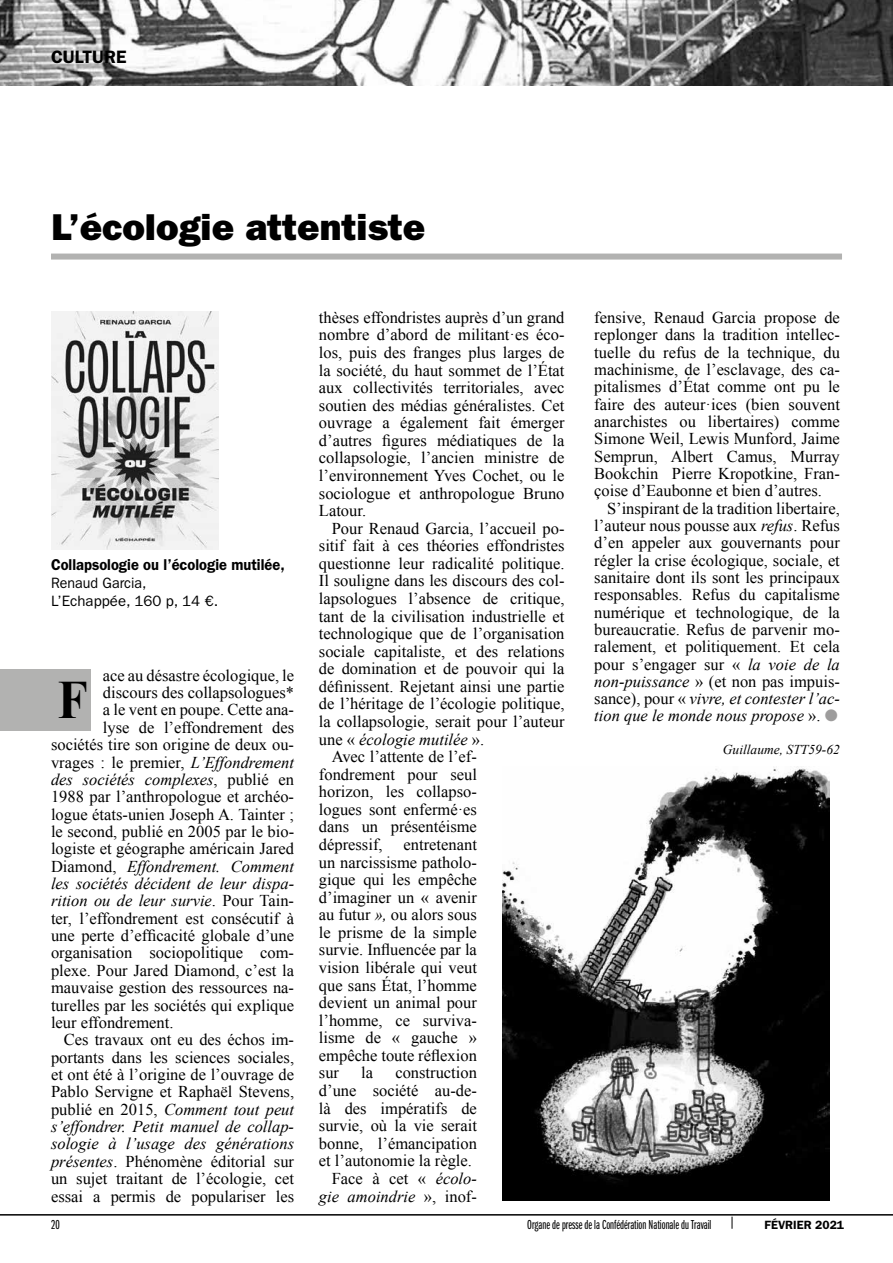
<style>
.page{position:relative;width:893px;height:1263px;background:#fff}
.page>*{position:absolute;margin:0;border:0;box-sizing:border-box;transform-origin:0 0}
.t1{font:700 54px "Times New Roman";color:#000;scale:.91 1}
.t2{font:37.5px "ITC Franklin Gothic Std Hvy";color:#000}
.t3{font:600 18px "ITC Franklin Gothic Std";color:#000}
.t4{font:16.5px/17.5px "Times New Roman";color:#000;text-align:justify}
.t5{font:italic 16.5px "Times New Roman";color:#000}
.t6{font:600 15.75px "ITC Franklin Gothic Std";color:#000;scale:.93 1}
.t7{font:15px/18px "ITC Franklin Gothic Std";color:#000;scale:.95 1}
.t8{font:13.5px "ITC Franklin Gothic Std Bk X Cp";color:#000}
.t9{font:italic 13.5px "Times New Roman";color:#000}
.t10{font:600 12px "ITC Franklin Gothic Std";color:#000}
.s1{font-style:italic}
.s2{font-style:normal}
.s3{color:#9d9c9c}
</style>
<div class="page">
<hr style="left:0;top:1214px;width:893px;height:1px;background:#000">
<svg style="left:732px;top:1217px;width:1px;height:12px"></svg>
<img style="left:0;top:0;width:893px;height:85px">
<div style="left:51px;top:254px;width:791px;height:6px;background:#b2b2b1"></div>
<div style="left:0;top:669px;width:90px;height:62px;background:#b2b2b1"></div>
<img style="left:51px;top:312px;width:167px;height:237px">
<img style="left:503px;top:766px;width:327px;height:434px">
<p class="t3" style="left:51px;top:47px;width:77px">CULTURE</p>
<h2 class="t2" style="left:51px;top:206px;width:376px">L’écologie attentiste</h2>
<p class="t6" style="left:51px;top:556px;width:253px">Collapsologie ou l’écologie mutilée,</p>
<p class="t7" style="left:51px;top:574px;width:177px">Renaud Garcia,<br>L’Echappée, 160 p, 14 €.</p>
<p class="t4" style="left:103px;top:666px;width:193px">ace au désastre écologique, le</p>
<p class="t4" style="left:103px;top:683px;width:193px">discours des collapsologues*</p>
<p class="t4" style="left:103px;top:701px;width:193px">a le vent en poupe. Cette ana-</p>
<p class="t4" style="left:103px;top:718px;width:193px">lyse de l’effondrement des</p>
<p class="t4" style="left:51px;top:735px;width:245px">sociétés tire son origine de deux ou-</p>
<p class="t4" style="left:51px;top:753px;width:245px">vrages : le premier, <span class="s1">L’Effondrement</span></p>
<p class="t5" style="left:51px;top:768px;width:245px">des sociétés complexes<span class="s2">, publié en</span></p>
<p class="t4" style="left:51px;top:788px;width:245px">1988 par l’anthropologue et archéo-</p>
<p class="t4" style="left:51px;top:805px;width:245px">logue états-unien Joseph A. Tainter ;</p>
<p class="t4" style="left:51px;top:822px;width:245px">le second, publié en 2005 par le bio-</p>
<p class="t4" style="left:51px;top:840px;width:245px">logiste et géographe américain Jared</p>
<p class="t5" style="left:51px;top:855px;width:245px"><span class="s2">Diamond,</span> Effondrement. Comment</p>
<p class="t5" style="left:51px;top:872px;width:245px">les sociétés décident de leur dispa-</p>
<p class="t5" style="left:51px;top:889px;width:245px">rition ou de leur survie<span class="s2">. Pour Tain-</span></p>
<p class="t4" style="left:51px;top:909px;width:245px">ter, l’effondrement est consécutif à</p>
<p class="t4" style="left:51px;top:926px;width:245px">une perte d’efficacité globale d’une</p>
<p class="t4" style="left:51px;top:944px;width:245px">organisation sociopolitique com-</p>
<p class="t4" style="left:51px;top:961px;width:245px">plexe. Pour Jared Diamond, c’est la</p>
<p class="t4" style="left:51px;top:979px;width:245px">mauvaise gestion des ressources na-</p>
<p class="t4" style="left:51px;top:996px;width:245px">turelles par les sociétés qui explique</p>
<p class="t4" style="left:51px;top:1013px;width:124px">leur effondrement.</p>
<p class="t4" style="left:64px;top:1031px;width:232px">Ces travaux ont eu des échos im-</p>
<p class="t4" style="left:51px;top:1048px;width:245px">portants dans les sciences sociales,</p>
<p class="t4" style="left:51px;top:1065px;width:245px">et ont été à l’origine de l’ouvrage de</p>
<p class="t4" style="left:51px;top:1083px;width:245px">Pablo Servigne et Raphaël Stevens,</p>
<p class="t5" style="left:51px;top:1098px;width:245px"><span class="s2">publié en 2015,</span> Comment tout peut</p>
<p class="t5" style="left:51px;top:1115px;width:245px">s’effondrer. Petit manuel de collap-</p>
<p class="t5" style="left:51px;top:1132px;width:245px">sologie à l’usage des générations</p>
<p class="t4" style="left:51px;top:1152px;width:245px"><span class="s1">présentes</span>. Phénomène éditorial sur</p>
<p class="t4" style="left:51px;top:1169px;width:245px">un sujet traitant de l’écologie, cet</p>
<p class="t4" style="left:51px;top:1187px;width:245px">essai a permis de populariser les</p>
<h1 class="t1" style="left:58px;top:662px;width:34px">F</h1>
<p class="t4" style="left:319px;top:308px;width:247px">thèses effondristes auprès d’un grand nombre d’abord de militant·es éco&shy;los, puis des franges plus larges de la société, du haut sommet de l’État aux collectivités territoriales, avec soutien des médias généralistes. Cet ouvrage a également fait émerger d’autres figures médiatiques de la collapsologie, l’ancien ministre de l’environnement Yves Cochet, ou le sociologue et anthropologue Bruno Latour.</p>
<p class="t4" style="left:332px;top:519px;width:234px">Pour Renaud Garcia, l’accueil po-</p>
<p class="t4" style="left:319px;top:537px;width:247px">sitif fait à ces théories effondristes</p>
<p class="t4" style="left:319px;top:554px;width:247px">questionne leur radicalité politique.</p>
<p class="t4" style="left:319px;top:572px;width:247px">Il souligne dans les discours des col-</p>
<p class="t4" style="left:319px;top:589px;width:247px">lapsologues l’absence de critique,</p>
<p class="t4" style="left:319px;top:607px;width:247px">tant de la civilisation industrielle et</p>
<p class="t4" style="left:319px;top:624px;width:247px">technologique que de l’organisation</p>
<p class="t4" style="left:319px;top:642px;width:247px">sociale capitaliste, et des relations</p>
<p class="t4" style="left:319px;top:660px;width:247px">de domination et de pouvoir qui la</p>
<p class="t4" style="left:319px;top:677px;width:247px">définissent. Rejetant ainsi une partie</p>
<p class="t4" style="left:319px;top:695px;width:247px">de l’héritage de l’écologie politique,</p>
<p class="t4" style="left:319px;top:712px;width:247px">la collapsologie, serait pour l’auteur</p>
<p class="t5" style="left:319px;top:728px;width:167px"><span class="s2">une «</span> écologie mutilée <span class="s2">».</span></p>
<p class="t4" style="left:332px;top:747px;width:147px">Avec l’attente de l’ef-</p>
<p class="t4" style="left:319px;top:765px;width:160px">fondrement pour seul</p>
<p class="t4" style="left:319px;top:783px;width:160px">horizon, les collapso-</p>
<p class="t4" style="left:319px;top:800px;width:160px">logues sont enfermé·es</p>
<p class="t4" style="left:319px;top:818px;width:160px">dans un présentéisme</p>
<p class="t4" style="left:319px;top:835px;width:65px">dépressif,</p>
<p class="t4" style="left:319px;top:835px;width:160px;text-indent:85px">entretenant un narcissisme patholo&shy;gique qui les empêche d’imaginer un « avenir au futur <span class="s1">»,</span> ou alors sous le prisme de la simple survie. Influencée par la vision libérale qui veut que sans État, l’homme devient un animal pour l’homme, ce surviva&shy;lisme de « gauche » empêche toute réflexion sur</p>
<p class="t4" style="left:361px;top:1064px;width:13px">la</p>
<p class="t4" style="left:395px;top:1064px;width:83px">construction</p>
<p class="t4" style="left:319px;top:1081px;width:160px">d’une société au-de-</p>
<p class="t4" style="left:319px;top:1099px;width:160px">là des impératifs de</p>
<p class="t4" style="left:319px;top:1117px;width:160px">survie, où la vie serait</p>
<p class="t4" style="left:319px;top:1134px;width:160px">bonne, l’émancipation</p>
<p class="t4" style="left:319px;top:1152px;width:155px">et l’autonomie la règle.</p>
<p class="t4" style="left:332px;top:1169px;width:147px">Face à cet « <span class="s1">écolo-</span></p>
<p class="t5" style="left:319px;top:1184px;width:160px">gie amoindrie <span class="s2">», inof-</span></p>
<p class="t4" style="left:594px;top:308px;width:247px">fensive, Renaud Garcia propose de replonger dans la tradition intellec&shy;tuelle du refus de la technique, du machinisme, de l’esclavage, des ca&shy;pitalismes d’État comme ont pu le faire des auteur·ices (bien souvent anarchistes ou libertaires) comme Simone Weil, Lewis Munford, Jaime Semprun, Albert Camus, Murray Bookchin Pierre Kropotkine, Fran&shy;çoise d’Eaubonne et bien d’autres.</p>
<p class="t4" style="left:594px;top:499px;width:247px;text-indent:13px">S’inspirant de la tradition libertaire, l’auteur nous pousse aux <span class="s1">refus</span>. Refus d’en appeler aux gouvernants pour régler la crise écologique, sociale, et sanitaire dont ils sont les principaux responsables. Refus du capitalisme numérique et technologique, de la bureaucratie. Refus de parvenir mo&shy;ralement, et politiquement. Et cela pour s’engager sur « <span class="s1">la voie de la non-puissance</span> » (et non pas impuis&shy;sance), pour « <span class="s1">vivre, et contester l’ac&shy;tion que le monde nous propose</span> ». <span class="s3">●</span></p>
<p class="t9" style="left:723px;top:740px;width:119px">Guillaume, STT59-62</p>
<p class="t8" style="left:51px;top:1217px;width:10px">20</p>
<p class="t8" style="left:527px;top:1218px;width:186px">Organe de presse de la Confédération Nationale du Travail</p>
<p class="t10" style="left:765px;top:1217px;width:81px">FÉVRIER 2021</p>
</div>
